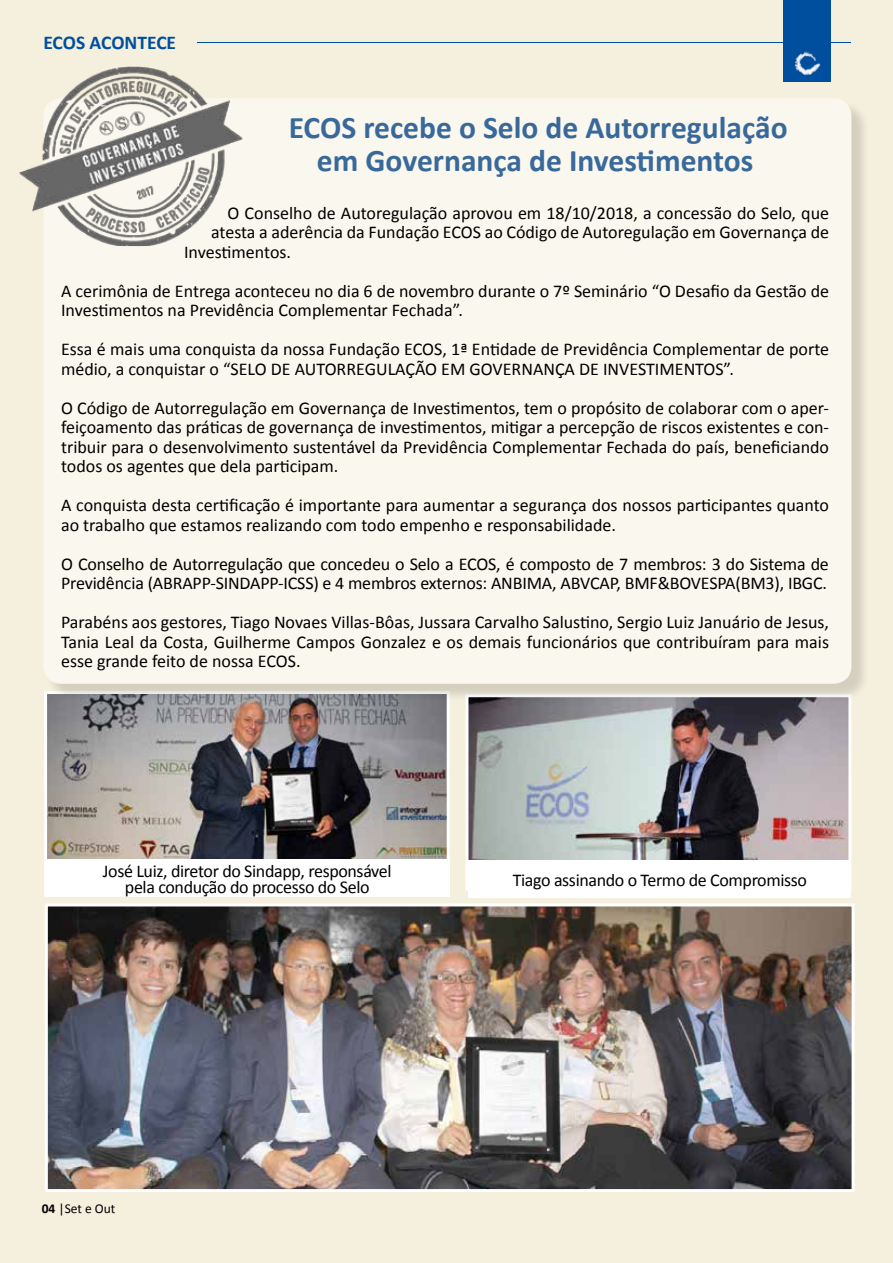
<style>
.page{position:relative;width:893px;height:1263px;background:#f5efdd}
.page>*{position:absolute;margin:0;border:0;box-sizing:border-box;transform-origin:0 0}
.t1{font:700 31.5px/33px "Calibri";color:#38699a;text-align:center}
.t2{font:700 19.5px "Calibri";letter-spacing:-.005em;color:#004f9f}
.t3{font:18px/19.5px "Calibri";color:#000}
.t4{font:18px/16.5px "Calibri";letter-spacing:-.02em;color:#000;text-align:center}
.t5{font:13.5px "Calibri";color:#000}
.s1{font-weight:700}
</style>
<div class="page">
<hr style="left:197px;top:42px;width:653px;height:1px;background:#004f9f">
<div style="left:783px;top:0;width:47px;height:81px;background:#004f9f"></div>
<img style="left:794px;top:50px;width:27px;height:25px">
<img style="left:48px;top:703px;width:398px;height:156px">
<img style="left:469px;top:703px;width:378px;height:157px">
<div style="left:45px;top:859px;width:404px;height:38px;background:#fff"></div>
<div style="left:468px;top:860px;width:383px;height:38px;background:#fff"></div>
<img style="left:49px;top:907px;width:802px;height:281px">
<div style="left:45px;top:903px;width:810px;height:289px;border:3px solid #fff"></div>
<div style="left:46px;top:100px;width:824px;height:603px;background:#000;opacity:.27"></div>
<div style="left:43px;top:98px;width:808px;height:586px;background:#faf7ee;border-radius:18px"></div>
<img style="left:19px;top:66px;width:223px;height:180px">
<p class="t2" style="left:43px;top:31px;width:134px">ECOS ACONTECE</p>
<h1 class="t1" style="left:289px;top:109px;width:500px">ECOS recebe o Selo de Autorregulação em Governança de Investimentos</h1>
<p class="t3" style="left:228px;top:202px;width:603px">O Conselho de Autoregulação aprovou em 18/10/2018, a concessão do Selo, que</p>
<p class="t3" style="left:211px;top:222px;width:620px">atesta a aderência da Fundação ECOS ao Código de Autoregulação em Governança de</p>
<p class="t3" style="left:184px;top:241px;width:109px">Investimentos.</p>
<p class="t3" style="left:61px;top:280px;width:770px">A cerimônia de Entrega aconteceu no dia 6 de novembro durante o 7º Seminário “O Desafio da Gestão de<br>Investimentos na Previdência Complementar Fechada”.</p>
<p class="t3" style="left:61px;top:339px;width:769px">Essa é mais uma conquista da nossa Fundação ECOS, 1ª Entidade de Previdência Complementar de porte médio, a conquistar o “SELO DE AUTORREGULAÇÃO EM GOVERNANÇA DE INVESTIMENTOS”.</p>
<p class="t3" style="left:61px;top:397px;width:770px;text-align:justify">O Código de Autorregulação em Governança de Investimentos, tem o propósito de colaborar com o aper&shy;feiçoamento das práticas de governança de investimentos, mitigar a percepção de riscos existentes e con&shy;tribuir para o desenvolvimento sustentável da Previdência Complementar Fechada do país, beneficiando todos os agentes que dela participam.</p>
<p class="t3" style="left:61px;top:495px;width:769px">A conquista desta certificação é importante para aumentar a segurança dos nossos participantes quanto ao trabalho que estamos realizando com todo empenho e responsabilidade.</p>
<p class="t3" style="left:61px;top:553px;width:769px">O Conselho de Autorregulação que concedeu o Selo a ECOS, é composto de 7 membros: 3 do Sistema de<br>Previdência (ABRAPP-SINDAPP-ICSS) e 4 membros externos: ANBIMA, ABVCAP, BMF&amp;BOVESPA(BM3), IBGC.</p>
<p class="t3" style="left:61px;top:612px;width:770px;text-align:justify">Parabéns aos gestores, Tiago Novaes Villas-Bôas, Jussara Carvalho Salustino, Sergio Luiz Januário de Jesus, Tania Leal da Costa, Guilherme Campos Gonzalez e os demais funcionários que contribuíram para mais esse grande feito de nossa ECOS.</p>
<p class="t4" style="left:103px;top:861px;width:290px">José Luiz, diretor do Sindapp, responsável pela condução do processo do Selo</p>
<p class="t4" style="left:513px;top:870px;width:296px">Tiago assinando o Termo de Compromisso</p>
<p class="t5" style="left:42px;top:1200px;width:75px"><span class="s1">04</span> |Set e Out</p>
</div>
